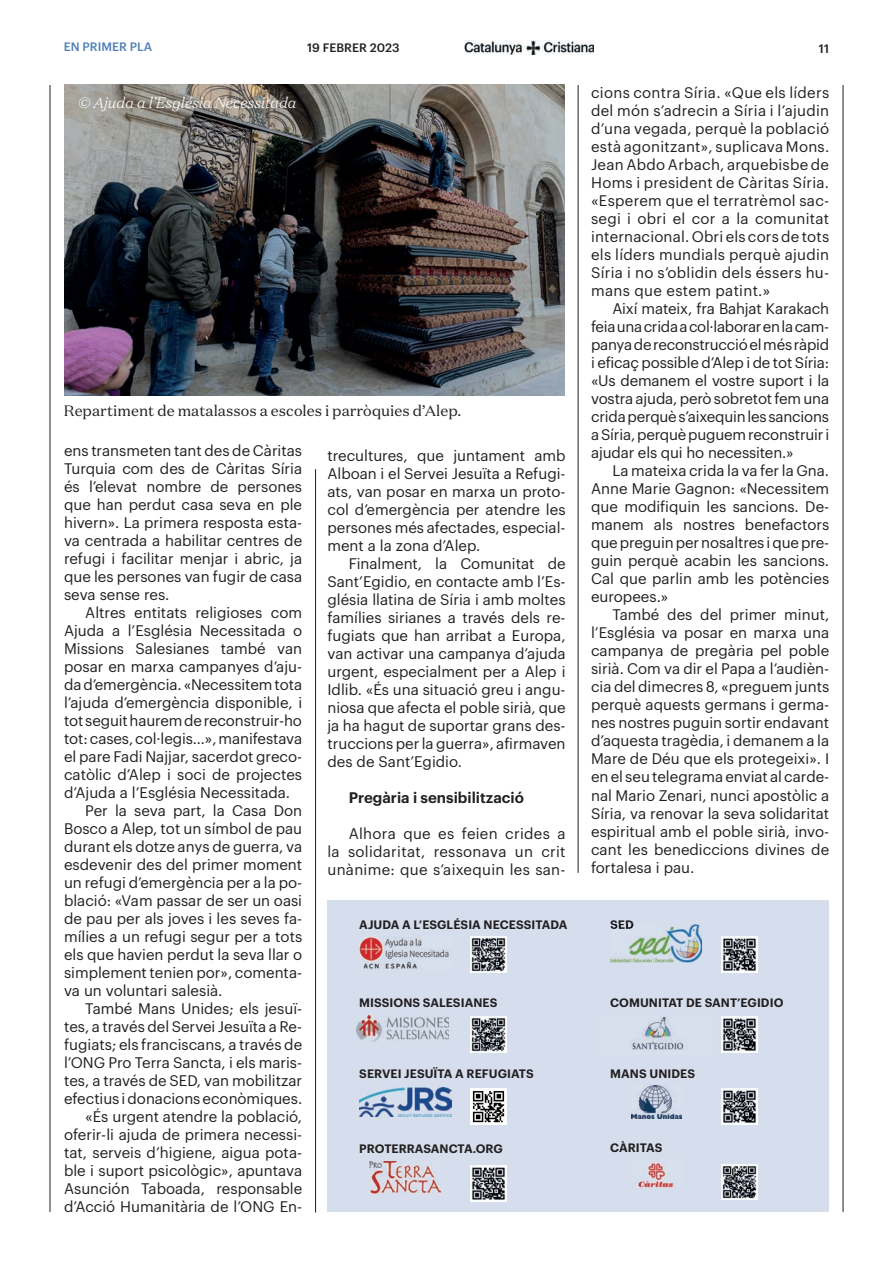
<style>
.page{position:relative;width:893px;height:1263px;background:#fff}
.page>*{position:absolute;margin:0;border:0;box-sizing:border-box;transform-origin:0 0}
.t1{font:15px/18px "Graphik";color:#231f20;text-align:justify}
.t2{font:15px "Domaine Text";color:#231f20}
.t3{font:italic 300 15px "Domaine Text";color:#fff}
.t4{font:600 15px "Graphik";color:#231f20}
.t5{font:600 12px "Graphik";letter-spacing:.005em;color:#231f20}
.t6{font:500 12px "Graphik";color:#231f20}
.t7{font:500 12px "Graphik";color:#5181b8}
</style>
<div class="page">
<img style="left:464px;top:41px;width:130px;height:14px">
<hr style="left:315px;top:469px;width:1px;height:743px;background:#231f20">
<hr style="left:578px;top:85px;width:1px;height:788px;background:#231f20">
<img style="left:65px;top:85px;width:499px;height:311px">
<hr style="left:50px;top:85px;width:1px;height:1127px;background:#231f20">
<hr style="left:843px;top:85px;width:1px;height:1127px;background:#231f20">
<div style="left:328px;top:901px;width:501px;height:311px;background:#d6deed"></div>
<img style="left:637px;top:1159px;width:39px;height:28px">
<img style="left:470px;top:936px;width:36px;height:36px">
<img style="left:470px;top:1017px;width:36px;height:35px">
<img style="left:470px;top:1088px;width:36px;height:36px">
<img style="left:470px;top:1165px;width:36px;height:36px">
<img style="left:721px;top:936px;width:36px;height:36px">
<img style="left:721px;top:1017px;width:36px;height:35px">
<img style="left:721px;top:1088px;width:36px;height:36px">
<img style="left:721px;top:1164px;width:36px;height:36px">
<img style="left:359px;top:937px;width:90px;height:32px">
<img style="left:357px;top:1015px;width:92px;height:26px">
<img style="left:359px;top:1087px;width:92px;height:29px">
<img style="left:370px;top:1161px;width:70px;height:32px">
<img style="left:610px;top:924px;width:92px;height:38px">
<img style="left:611px;top:924px;width:22px;height:5px">
<img style="left:631px;top:1086px;width:50px;height:32px">
<img style="left:631px;top:1016px;width:56px;height:34px">
<p class="t7" style="left:64px;top:38px;width:90px">EN PRIMER PLA</p>
<p class="t6" style="left:307px;top:38px;width:94px">19 FEBRER 2023</p>
<p class="t6" style="left:819px;top:39px;width:12px">11</p>
<p class="t3" style="left:78px;top:94px;width:220px">© Ajuda a l’Església Necessitada</p>
<p class="t2" style="left:64px;top:401px;width:399px">Repartiment de matalassos a escoles i parròquies d’Alep.</p>
<p class="t1" style="left:64px;top:440px;width:240px">ens transmeten tant des de Càritas Turquia com des de Càritas Síria és l’elevat nombre de persones que han perdut casa seva en ple hivern». La primera resposta esta&shy;va centrada a habilitar centres de refugi i facilitar menjar i abric, ja que les persones van fugir de casa seva sense res.</p>
<p class="t1" style="left:85px;top:602px;width:218px">Altres entitats religioses com</p>
<p class="t1" style="left:64px;top:620px;width:240px">Ajuda a l’Església Necessitada o</p>
<p class="t1" style="left:64px;top:638px;width:240px">Missions Salesianes també van</p>
<p class="t1" style="left:64px;top:656px;width:240px">posar en marxa campanyes d’aju-</p>
<p class="t1" style="left:64px;top:674px;width:240px">da d’emergència. «Necessitem tota</p>
<p class="t1" style="left:64px;top:692px;width:240px">l’ajuda d’emergència disponible, i</p>
<p class="t1" style="left:64px;top:710px;width:239px">tot seguit haurem de reconstruir-ho</p>
<p class="t1" style="left:64px;top:728px;width:240px">tot: cases, col·legis…», manifestava</p>
<p class="t1" style="left:64px;top:746px;width:240px">el pare Fadi Najjar, sacerdot greco-</p>
<p class="t1" style="left:64px;top:764px;width:240px">catòlic d’Alep i soci de projectes</p>
<p class="t1" style="left:64px;top:782px;width:228px">d’Ajuda a l’Església Necessitada.</p>
<p class="t1" style="left:85px;top:800px;width:218px">Per la seva part, la Casa Don</p>
<p class="t1" style="left:64px;top:818px;width:240px">Bosco a Alep, tot un símbol de pau</p>
<p class="t1" style="left:64px;top:836px;width:240px">durant els dotze anys de guerra, va</p>
<p class="t1" style="left:64px;top:854px;width:240px">esdevenir des del primer moment</p>
<p class="t1" style="left:64px;top:872px;width:240px">un refugi d’emergència per a la po-</p>
<p class="t1" style="left:64px;top:890px;width:240px">blació: «Vam passar de ser un oasi</p>
<p class="t1" style="left:64px;top:908px;width:240px">de pau per als joves i les seves fa-</p>
<p class="t1" style="left:64px;top:926px;width:240px">mílies a un refugi segur per a tots</p>
<p class="t1" style="left:64px;top:944px;width:240px">els que havien perdut la seva llar o</p>
<p class="t1" style="left:64px;top:962px;width:240px">simplement tenien por», comenta-</p>
<p class="t1" style="left:64px;top:980px;width:160px">va un voluntari salesià.</p>
<p class="t1" style="left:85px;top:998px;width:218px">També Mans Unides; els jesuï-</p>
<p class="t1" style="left:64px;top:1016px;width:240px">tes, a través del Servei Jesuïta a Re-</p>
<p class="t1" style="left:64px;top:1034px;width:240px">fugiats; els franciscans, a través de</p>
<p class="t1" style="left:64px;top:1052px;width:240px">l’ONG Pro Terra Sancta, i els maris-</p>
<p class="t1" style="left:64px;top:1070px;width:240px">tes, a través de SED, van mobilitzar</p>
<p class="t1" style="left:64px;top:1088px;width:240px">efectius i donacions econòmiques.</p>
<p class="t1" style="left:85px;top:1106px;width:218px">«És urgent atendre la població,</p>
<p class="t1" style="left:64px;top:1124px;width:240px">oferir-li ajuda de primera necessi-</p>
<p class="t1" style="left:64px;top:1142px;width:240px">tat, serveis d’higiene, aigua pota-</p>
<p class="t1" style="left:64px;top:1160px;width:240px">ble i suport psicològic», apuntava</p>
<p class="t1" style="left:64px;top:1178px;width:240px">Asunción Taboada, responsable</p>
<p class="t1" style="left:64px;top:1196px;width:240px">d’Acció Humanitària de l’ONG En-</p>
<p class="t1" style="left:327px;top:445px;width:240px">trecultures, que juntament amb Alboan i el Servei Jesuïta a Refugi&shy;ats, van posar en marxa un proto&shy;col d’emergència per atendre les persones més afectades, especial&shy;ment a la zona d’Alep.</p>
<p class="t1" style="left:327px;top:553px;width:240px;text-indent:21px">Finalment, la Comunitat de Sant’Egidio, en contacte amb l’Es&shy;glésia llatina de Síria i amb moltes famílies sirianes a través dels re&shy;fugiats que han arribat a Europa, van activar una campanya d’ajuda urgent, especialment per a Alep i Idlib. «És una situació greu i angu&shy;niosa que afecta el poble sirià, que ja ha hagut de suportar grans des&shy;truccions per la guerra», afirmaven des de Sant’Egidio.</p>
<p class="t4" style="left:349px;top:786px;width:177px">Pregària i sensibilització</p>
<p class="t1" style="left:327px;top:823px;width:240px;text-indent:21px">Alhora que es feien crides a la solidaritat, ressonava un crit unànime: que s’aixequin les san-</p>
<p class="t5" style="left:359px;top:915px;width:209px">AJUDA A L’ESGLÉSIA NECESSITADA</p>
<p class="t5" style="left:359px;top:994px;width:140px">MISSIONS SALESIANES</p>
<p class="t5" style="left:359px;top:1064px;width:176px">SERVEI JESUÏTA A REFUGIATS</p>
<p class="t5" style="left:359px;top:1139px;width:145px">PROTERRASANCTA.ORG</p>
<p class="t1" style="left:591px;top:83px;width:240px">cions contra Síria. «Que els líders del món s’adrecin a Síria i l’ajudin d’una vegada, perquè la població està agonitzant», suplicava Mons.<br>Jean Abdo Arbach, arquebisbe de Homs i president de Càritas Síria. «Esperem que el terratrèmol sac&shy;segi i obri el cor a la comunitat internacional. Obri els cors de tots els líders mundials perquè ajudin Síria i no s’oblidin dels éssers hu&shy;mans que estem patint.»</p>
<p class="t1" style="left:591px;top:299px;width:240px;text-indent:21px">Així mateix, fra Bahjat Karakach feia una crida a col·laborar en la cam&shy;panya de reconstrucció el més ràpid i eficaç possible d’Alep i de tot Síria: «Us demanem el vostre suport i la vostra ajuda, però sobretot fem una crida perquè s’aixequin les sancions a Síria, perquè puguem reconstruir i ajudar els qui ho necessiten.»</p>
<p class="t1" style="left:591px;top:461px;width:240px;text-indent:21px">La mateixa crida la va fer la Gna.<br>Anne Marie Gagnon: «Necessitem que modifiquin les sancions. De&shy;manem als nostres benefactors que preguin per nosaltres i que pre&shy;guin perquè acabin les sancions.<br>Cal que parlin amb les potències europees.»</p>
<p class="t1" style="left:591px;top:605px;width:240px;text-indent:21px">També des del primer minut, l’Església va posar en marxa una campanya de pregària pel poble sirià. Com va dir el Papa a l’audièn&shy;cia del dimecres 8, «preguem junts perquè aquests germans i germa&shy;nes nostres puguin sortir endavant d’aquesta tragèdia, i demanem a la Mare de Déu que els protegeixi». I en el seu telegrama enviat al carde&shy;nal Mario Zenari, nunci apostòlic a Síria, va renovar la seva solidaritat espiritual amb el poble sirià, invo&shy;cant les benediccions divines de fortalesa i pau.</p>
<p class="t5" style="left:610px;top:915px;width:25px">SED</p>
<p class="t5" style="left:610px;top:994px;width:175px">COMUNITAT DE SANT’EGIDIO</p>
<p class="t5" style="left:610px;top:1064px;width:86px">MANS UNIDES</p>
<p class="t5" style="left:610px;top:1138px;width:54px">CÀRITAS</p>
</div>
